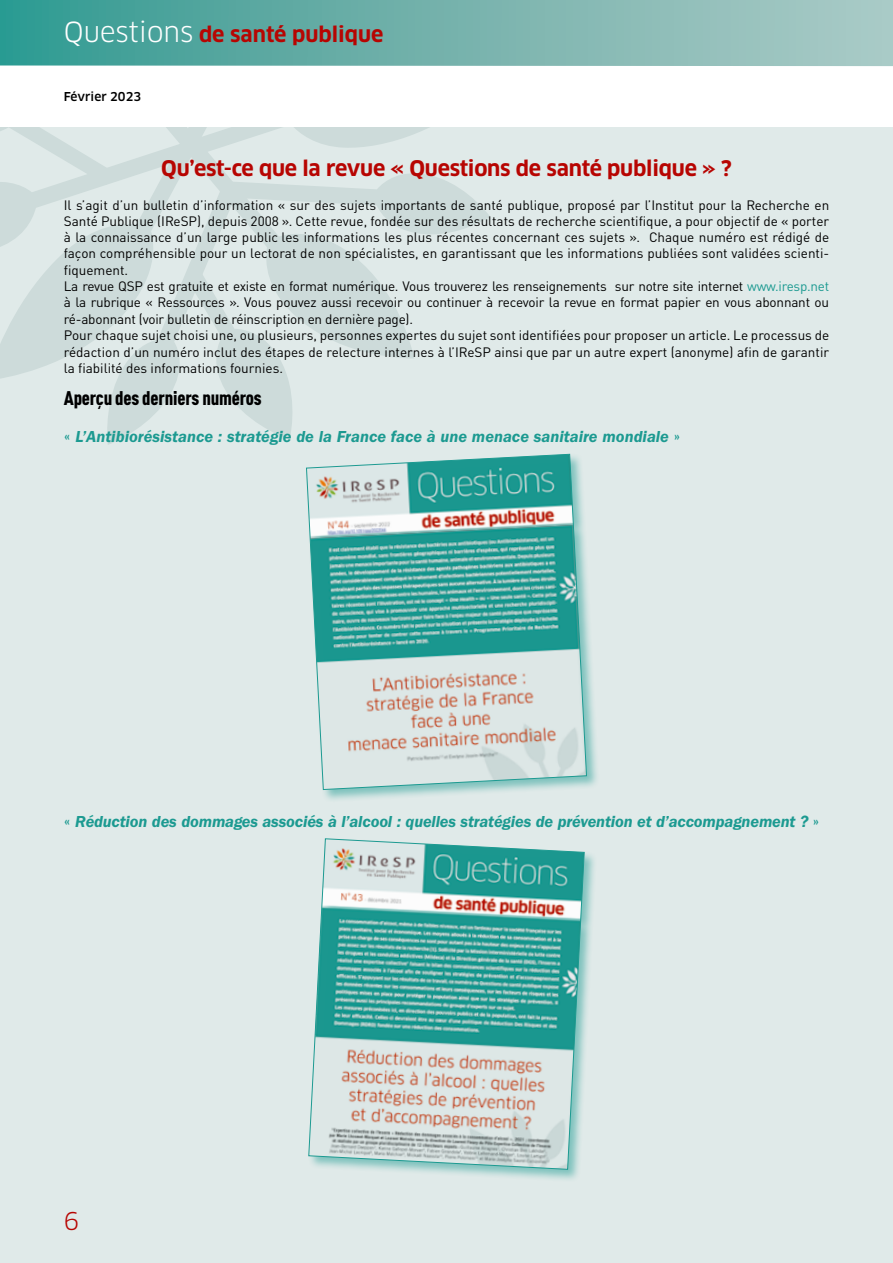
<style>
.page{position:relative;width:893px;height:1263px;background:#fff}
.page>*{position:absolute;margin:0;border:0;box-sizing:border-box;transform-origin:0 0}
.t1{font:24px "Clan OT";color:#b70502}
.t2{font:700 21px "Clan OT";letter-spacing:-.01em;color:#b70502}
.t3{font:900 condensed 19.5px "DIN Pro";letter-spacing:-.01em;color:#000}
.t4{font:italic 600 16.5px "ITC Franklin Gothic Std";letter-spacing:-.01em;color:#1c9a91}
.t5{font:13.5px/16.4px "DIN Pro";color:#000}
.t6{font:500 12px "Clan OT";color:#000}
.s1{font-weight:400;font-size:27px;color:#fff}
.s2{color:#1c9a91}
.s3{font-style:normal}
</style>
<div class="page">
<svg style="left:0;top:0;width:893px;height:66px;background:#72b2ac"></svg>
<div style="left:0;top:128px;width:893px;height:1135px;background:#e0eae9"></div>
<svg style="left:0;top:128px;width:490px;height:317px"></svg>
<div style="left:306px;top:453px;width:293px;height:350px;background:#1c9a91;opacity:.5"></div>
<svg style="left:306px;top:454px;width:281px;height:336px"></svg>
<div style="left:308px;top:838px;width:289px;height:345px;background:#1c9a91;opacity:.5"></div>
<svg style="left:309px;top:838px;width:275px;height:331px"></svg>
<h2 class="t2" style="left:64px;top:22px;width:321px"><span class="s1">Questions</span> de santé publique</h2>
<p class="t6" style="left:64px;top:90px;width:79px">Février 2023</p>
<h2 class="t2" style="left:161px;top:156px;width:572px">Qu’est-ce que la revue « Questions de santé publique » ?</h2>
<p class="t5" style="left:64px;top:195px;width:767px">Il s’agit d’un bulletin d’information « sur des sujets importants de santé publique, proposé par l’Institut pour la Recherche en Santé Publique (IReSP), depuis 2008 ». Cette revue, fondée sur des résultats de recherche scientifique, a pour objectif de « porter à la connaissance d’un large public les informations les plus récentes concernant ces sujets ». Chaque numéro est rédigé de façon compréhensible pour un lectorat de non spécialistes, en garantissant que les informations publiées sont validées scienti&shy;fiquement.<br>La revue QSP est gratuite et existe en format numérique. Vous trouverez les renseignements sur notre site internet <span class="s2">www.iresp.net </span>à la rubrique « Ressources ». Vous pouvez aussi recevoir ou continuer à recevoir la revue en format papier en vous abonnant ou ré-abonnant (voir bulletin de réinscription en dernière page).<br>Pour chaque sujet choisi une, ou plusieurs, personnes expertes du sujet sont identifiées pour proposer un article. Le processus de rédaction d’un numéro inclut des étapes de relecture internes à l’IReSP ainsi que par un autre expert (anonyme) afin de garantir la fiabilité des informations fournies.</p>
<h3 class="t3" style="left:64px;top:386px;width:200px">Aperçu des derniers numéros</h3>
<p class="t4" style="left:64px;top:428px;width:618px"><span class="s3">«</span> L’Antibiorésistance : stratégie de la France face à une menace sanitaire mondiale <span class="s3">»</span></p>
<p class="t4" style="left:64px;top:812px;width:757px"><span class="s3">«</span> Réduction des dommages associés à l’alcool : quelles stratégies de prévention et d’accompagnement ? <span class="s3">»</span></p>
<h1 class="t1" style="left:64px;top:1206px;width:17px">6</h1>
</div>
